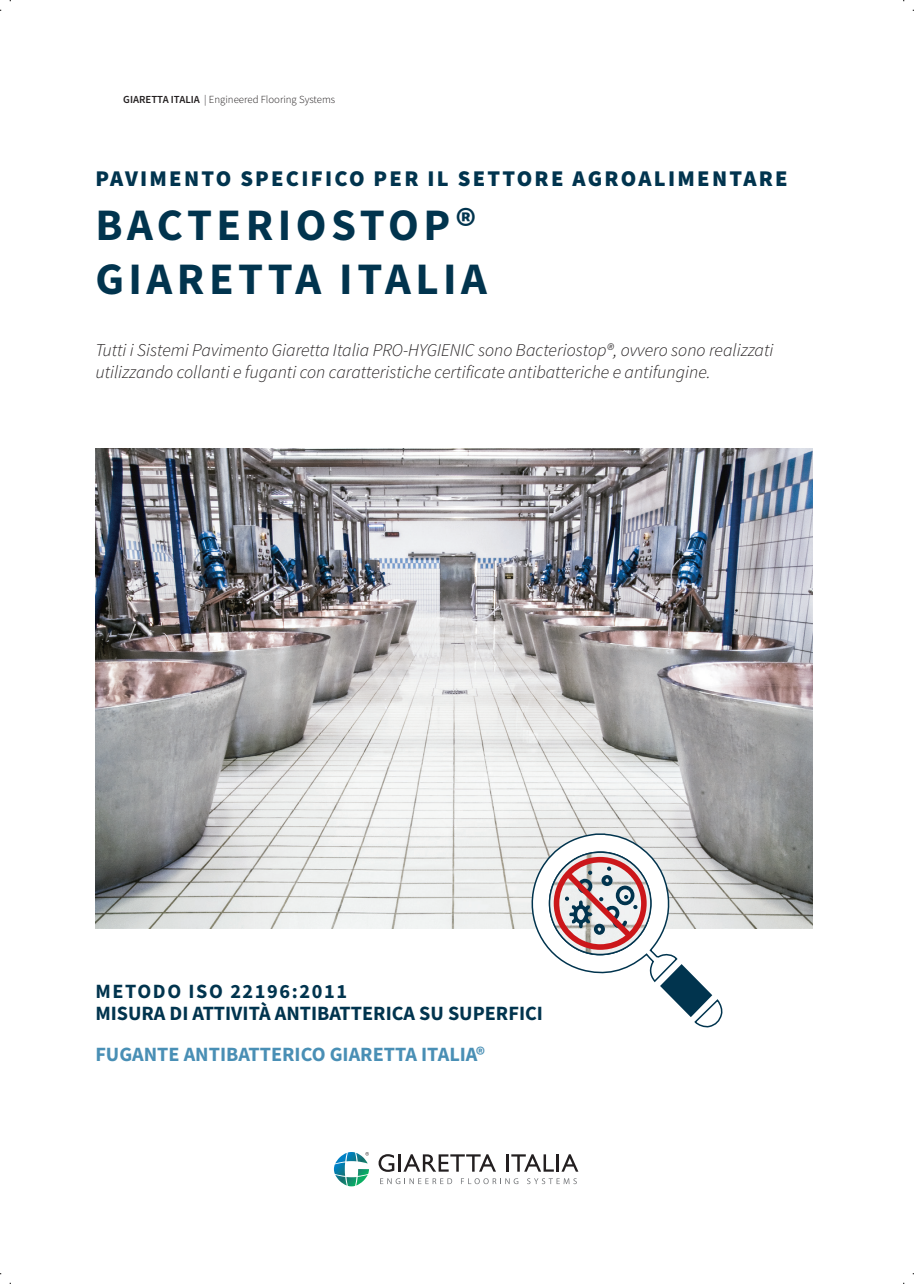
<style>
.page{position:relative;width:914px;height:1284px;background:#fff}
.page>*{position:absolute;margin:0;border:0;box-sizing:border-box;transform-origin:0 0}
.Headline_2{font:700 45px/54px "Source Sans Pro";letter-spacing:.1em;color:#01344e}
.Headline_2-2{font:900 22.5px "Source Sans Pro";letter-spacing:.1em;color:#01344e}
.Body_Text{font:700 20.25px "Source Sans Pro";color:#01344e}
.Body_Text-2{font:700 20.25px "Source Sans Pro";color:#498fb5}
.Headline_4{font:700 20.25px "Source Sans Pro";letter-spacing:.08em;color:#01344e}
.Body_Text-3{font:italic 300 18px/21.6px "Source Sans Pro";color:#231f20}
.t1{font:300 10.8px "Source Sans Pro";color:#231f20}
.s1{font-weight:600}
</style>
<div class="page">
<img style="left:95px;top:448px;width:717px;height:480px">
<svg style="left:694px;top:999px;width:29px;height:28px"></svg>
<svg style="left:660px;top:964px;width:52px;height:53px;fill:#01344e"></svg>
<svg style="left:525px;top:832px;width:153px;height:151px"></svg>
<svg style="left:378px;top:1154px;width:16px;height:17px"></svg>
<hr style="left:398px;top:1154px;width:3px;height:17px;background:#231f20">
<svg style="left:403px;top:1154px;width:93px;height:17px"></svg>
<svg style="left:506px;top:1154px;width:47px;height:17px"></svg>
<hr style="left:556px;top:1154px;width:3px;height:17px;background:#231f20">
<svg style="left:561px;top:1154px;width:17px;height:17px"></svg>
<svg style="left:334px;top:1152px;width:35px;height:34px"></svg>
<svg style="left:380px;top:1178px;width:72px;height:6px"></svg>
<svg style="left:461px;top:1178px;width:57px;height:6px"></svg>
<svg style="left:527px;top:1178px;width:49px;height:6px"></svg>
<p class="t1" style="left:123px;top:93px;width:213px"><span class="s1">GIARETTA ITALIA</span> | Engineered Flooring Systems</p>
<p class="Headline_2-2" style="left:95px;top:163px;width:694px">PAVIMENTO SPECIFICO PER IL SETTORE AGROALIMENTARE</p>
<p class="Headline_2" style="left:95px;top:198px;width:393px">BACTERIOSTOP®<br>GIARETTA ITALIA</p>
<p class="Body_Text-3" style="left:95px;top:339px;width:679px">Tutti i Sistemi Pavimento Giaretta Italia PRO-HYGIENIC sono Bacteriostop®, ovvero sono realizzati utilizzando collanti e fuganti con caratteristiche certificate antibatteriche e antifungine.</p>
<p class="Headline_4" style="left:95px;top:977px;width:253px">METODO ISO 22196:2011</p>
<p class="Body_Text" style="left:95px;top:999px;width:449px">MISURA DI ATTIVITÀ ANTIBATTERICA SU SUPERFICI</p>
<p class="Body_Text-2" style="left:95px;top:1040px;width:391px">FUGANTE ANTIBATTERICO GIARETTA ITALIA®</p>
</div>
